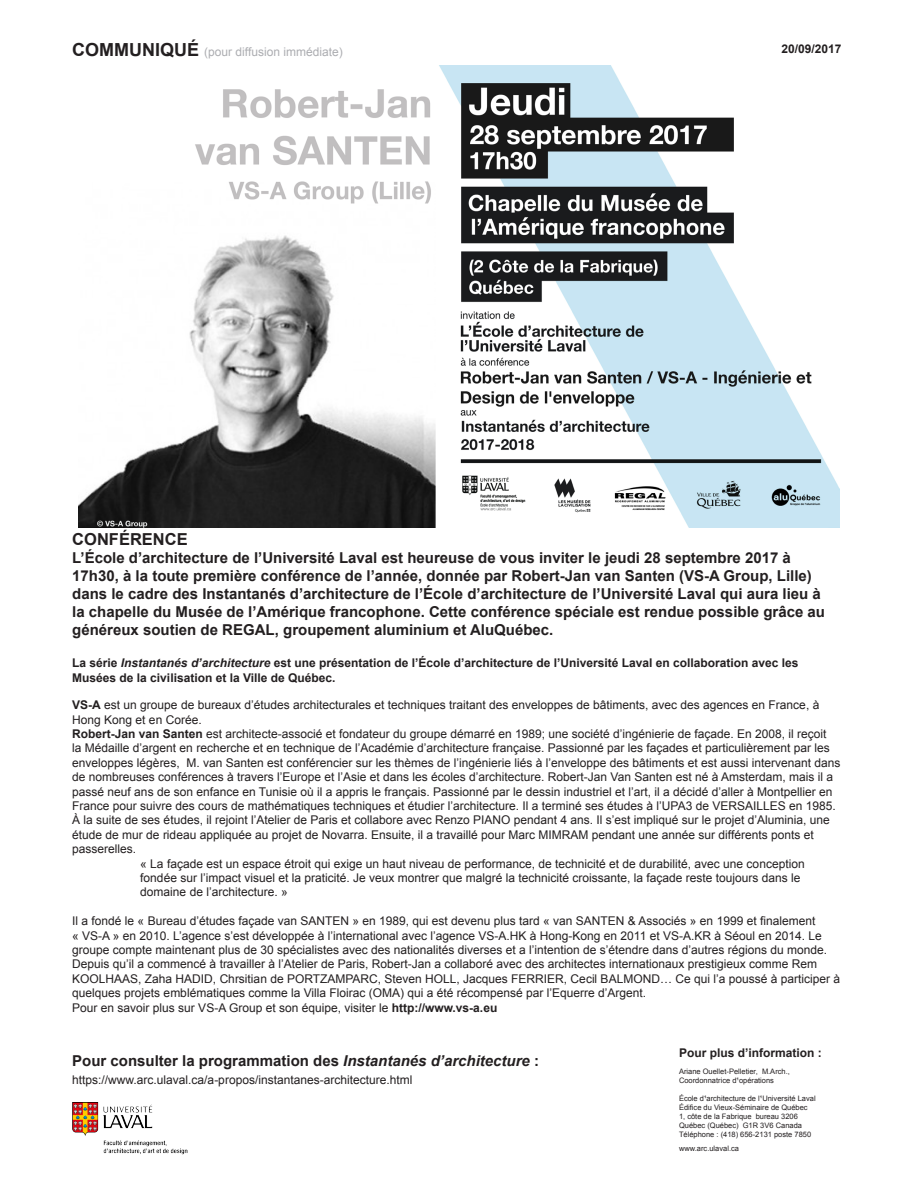
<style>
.page{position:relative;width:918px;height:1188px;background:#fff}
.page>*{position:absolute;margin:0;border:0;box-sizing:border-box;transform-origin:0 0}
.t1{font:700 16.5px "Arial";color:#231f20}
.t2{font:700 15px/18px "Arial";color:#231f20}
.t3{font:12px/14.4px "Arial";color:#231f20}
.t4{font:700 12px/14.4px "Arial";color:#231f20}
.t5{font:12px "Arial";color:#acadb1}
.t6{font:7.5px "Arial";color:#231f20}
.s1{font-weight:700;font-size:18px;color:#231f20}
.s2{font-style:italic}
.s3{font-weight:700}
</style>
<div class="page">
<img style="left:79px;top:65px;width:760px;height:462px">
<img style="left:72px;top:1103px;width:116px;height:51px">
<p class="t5" style="left:72px;top:44px;width:272px"><span class="s1">COMMUNIQUÉ</span> (pour diffusion immédiate)</p>
<p class="t4" style="left:782px;top:42px;width:62px">20/09/2017</p>
<p class="t1" style="left:72px;top:528px;width:117px">CONFÉRENCE</p>
<p class="t2" style="left:72px;top:549px;width:754px">L’École d’architecture de l’Université Laval est heureuse de vous inviter le jeudi 28 septembre 2017 à 17h30, à la toute première conférence de l’année, donnée par Robert-Jan van Santen (VS-A Group, Lille) dans le cadre des Instantanés d’architecture de l’École d’architecture de l’Université Laval qui aura lieu à la chapelle du Musée de l’Amérique francophone. Cette conférence spéciale est rendue possible grâce au généreux soutien de REGAL, groupement aluminium et AluQuébec.</p>
<p class="t4" style="left:72px;top:656px;width:728px">La série <span class="s2">Instantanés d’architecture</span> est une présentation de l’École d’architecture de l’Université Laval en collaboration avec les<br>Musées de la civilisation et la Ville de Québec.</p>
<p class="t3" style="left:72px;top:698px;width:749px"><span class="s3">VS-A</span> est un groupe de bureaux d’études architecturales et techniques traitant des enveloppes de bâtiments, avec des agences en France, à<br>Hong Kong et en Corée.</p>
<p class="t3" style="left:72px;top:727px;width:770px"><span class="s3">Robert-Jan van Santen</span> est architecte-associé et fondateur du groupe démarré en 1989; une société d’ingénierie de façade. En 2008, il reçoit<br>la Médaille d’argent en recherche et en technique de l’Académie d’architecture française. Passionné par les façades et particulièrement par les enveloppes légères, M. van Santen est conférencier sur les thèmes de l’ingénierie liés à l’enveloppe des bâtiments et est aussi intervenant dans de nombreuses conférences à travers l’Europe et l’Asie et dans les écoles d’architecture. Robert-Jan Van Santen est né à Amsterdam, mais il a passé neuf ans de son enfance en Tunisie où il a appris le français. Passionné par le dessin industriel et l’art, il a décidé d’aller à Montpellier en France pour suivre des cours de mathématiques techniques et étudier l’architecture. Il a terminé ses études à l’UPA3 de VERSAILLES en 1985.<br>À la suite de ses études, il rejoint l’Atelier de Paris et collabore avec Renzo PIANO pendant 4 ans. Il s’est impliqué sur le projet d’Aluminia, une étude de mur de rideau appliquée au projet de Novarra. Ensuite, il a travaillé pour Marc MIMRAM pendant une année sur différents ponts et passerelles.</p>
<p class="t3" style="left:140px;top:856px;width:666px">« La façade est un espace étroit qui exige un haut niveau de performance, de technicité et de durabilité, avec une conception fondée sur l’impact visuel et la praticité. Je veux montrer que malgré la technicité croissante, la façade reste toujours dans le domaine de l’architecture. »</p>
<p class="t3" style="left:72px;top:914px;width:757px">Il a fondé le « Bureau d’études façade van SANTEN » en 1989, qui est devenu plus tard « van SANTEN &amp; Associés » en 1999 et finalement<br>« VS-A » en 2010. L’agence s’est développée à l’international avec l’agence VS-A.HK à Hong-Kong en 2011 et VS-A.KR à Séoul en 2014. Le groupe compte maintenant plus de 30 spécialistes avec des nationalités diverses et a l’intention de s’étendre dans d’autres régions du monde.</p>
<p class="t3" style="left:72px;top:957px;width:769px">Depuis qu’il a commencé à travailler à l’Atelier de Paris, Robert-Jan a collaboré avec des architectes internationaux prestigieux comme Rem<br>KOOLHAAS, Zaha HADID, Chrsitian de PORTZAMPARC, Steven HOLL, Jacques FERRIER, Cecil BALMOND… Ce qui l’a poussé à participer à quelques projets emblématiques comme la Villa Floirac (OMA) qui a été récompensé par l’Equerre d’Argent.</p>
<p class="t3" style="left:72px;top:1000px;width:427px">Pour en savoir plus sur VS-A Group et son équipe, visiter le <span class="s3">http://www.vs-a.eu</span></p>
<p class="t2" style="left:72px;top:1052px;width:468px">Pour consulter la programmation des <span class="s2">Instantanés d’architecture</span> :</p>
<p class="t3" style="left:72px;top:1072px;width:342px">https://www.arc.ulaval.ca/a-propos/instantanes-architecture.html</p>
<p class="t4" style="left:679px;top:1046px;width:144px">Pour plus d’information :</p>
<p class="t6" style="left:679px;top:1066px;width:112px">Ariane Ouellet-Pelletier, M.Arch.,</p>
<p class="t6" style="left:679px;top:1075px;width:97px">Coordonnatrice d¹opérations</p>
<p class="t6" style="left:679px;top:1093px;width:138px">École d¹architecture de l¹Université Laval</p>
<p class="t6" style="left:679px;top:1102px;width:130px">Édifice du Vieux-Séminaire de Québec</p>
<p class="t6" style="left:679px;top:1111px;width:120px">1, côte de la Fabrique bureau 3206</p>
<p class="t6" style="left:679px;top:1120px;width:124px">Québec (Québec) G1R 3V6 Canada</p>
<p class="t6" style="left:679px;top:1129px;width:134px">Téléphone : (418) 656-2131 poste 7850</p>
<p class="t6" style="left:679px;top:1144px;width:62px">www.arc.ulaval.ca</p>
</div>
